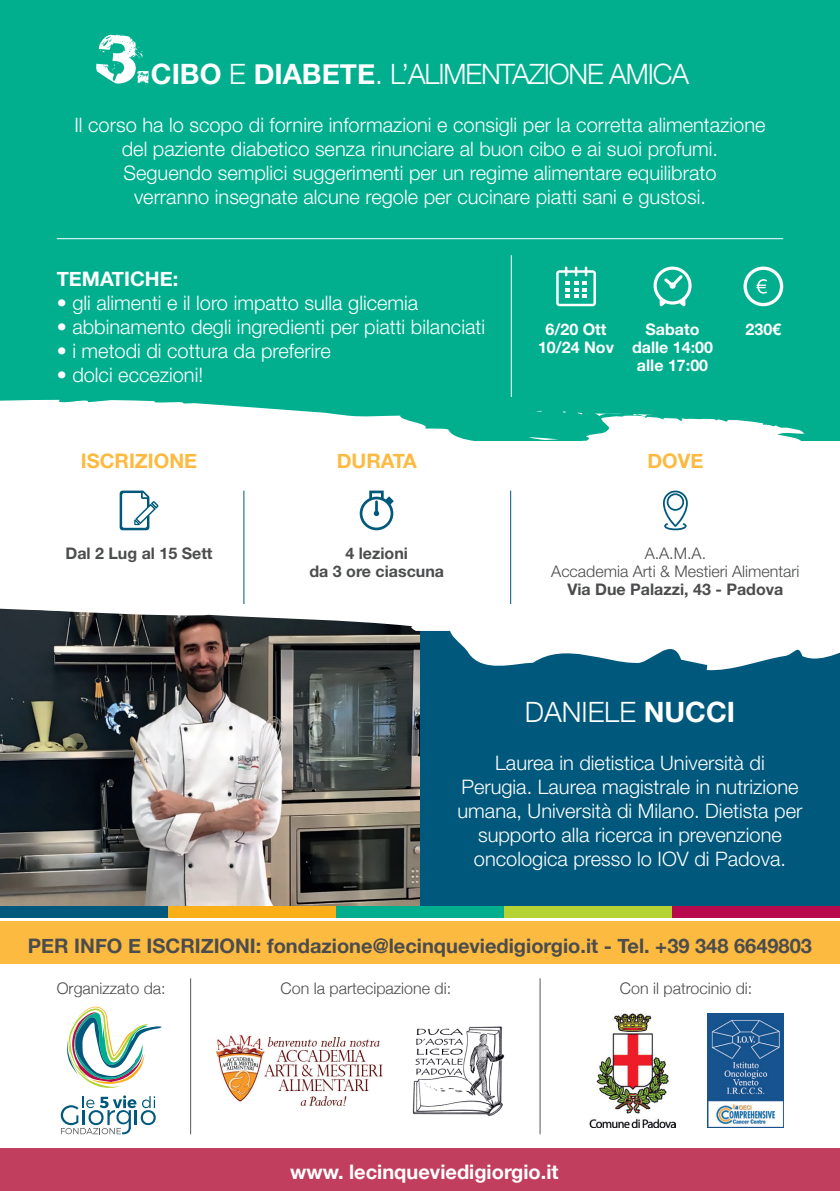
<style>
.page{position:relative;width:840px;height:1191px;background:#fff}
.page>*{position:absolute;margin:0;border:0;box-sizing:border-box;transform-origin:0 0}
.t1{font:300 28px "Helvetica Neue";letter-spacing:-.04em;color:#fff}
.t2{font:300 28px "Helvetica Neue";color:#fff}
.t3{font:300 20px/24px "Helvetica Neue LT Std";color:#fff;text-align:center}
.t4{font:700 20px "Helvetica Neue";color:#4b4c4d}
.t5{font:700 20px "Helvetica Neue";color:#fff}
.t6{font:700 20px "Helvetica Neue";color:#fdba40}
.t7{font:700 16px/18px "Helvetica Neue LT Std";color:#4b4c4d;text-align:center}
.t8{font:300 16px "Helvetica Neue";color:#4b4c4d}
.t9{font:700 16px/18px "Helvetica Neue LT Std";color:#fff;text-align:center}
.t10{font:300 16px/18px "Helvetica Neue LT Std";color:#4b4c4d;text-align:center}
.s1{font-weight:700}
</style>
<div class="page">
<img style="left:0;top:631px;width:420px;height:275px">
<div style="left:420px;top:618px;width:419px;height:288px;background:#00597c"></div>
<svg style="left:0;top:490px;width:688px;height:141px"></svg>
<svg style="left:387px;top:545px;width:452px;height:128px"></svg>
<div style="left:0;top:906px;width:168px;height:11px;background:#00597c"></div>
<div style="left:168px;top:906px;width:168px;height:11px;background:#faaf18"></div>
<div style="left:336px;top:906px;width:167px;height:11px;background:#01af8f"></div>
<div style="left:503px;top:906px;width:168px;height:11px;background:#b5d334"></div>
<div style="left:671px;top:906px;width:168px;height:11px;background:#b80a4d"></div>
<div style="left:0;top:921px;width:839px;height:43px;background:#fdba40"></div>
<div style="left:0;top:0;width:839px;height:441px;background:#01af8f"></div>
<svg style="left:0;top:400px;width:805px;height:41px"></svg>
<svg style="left:120px;top:490px;width:38px;height:40px"></svg>
<svg style="left:67px;top:1006px;width:94px;height:82px"></svg>
<svg style="left:61px;top:1095px;width:95px;height:39px"></svg>
<img style="left:216px;top:1035px;width:167px;height:71px">
<hr style="left:243px;top:490px;width:1px;height:114px;background:#00597c">
<svg style="left:359px;top:490px;width:34px;height:40px"></svg>
<svg style="left:662px;top:490px;width:25px;height:40px"></svg>
<hr style="left:510px;top:490px;width:1px;height:114px;background:#00597c">
<hr style="left:57px;top:238px;width:725px;height:1px;background:#fff">
<hr style="left:510px;top:255px;width:1px;height:142px;background:#fff">
<svg style="left:556px;top:266px;width:39px;height:40px"></svg>
<svg style="left:653px;top:266px;width:38px;height:40px"></svg>
<svg style="left:743px;top:266px;width:39px;height:40px"></svg>
<svg style="left:96px;top:34px;width:52px;height:51px"></svg>
<div style="left:0;top:1148px;width:839px;height:43px;background:#c13e5e"></div>
<hr style="left:190px;top:978px;width:1px;height:156px;background:#57585a">
<img style="left:412px;top:1026px;width:93px;height:90px">
<img style="left:707px;top:1013px;width:75px;height:114px">
<img style="left:589px;top:1013px;width:86px;height:114px">
<hr style="left:539px;top:978px;width:1px;height:156px;background:#57585a">
<h1 class="t1" style="left:151px;top:51px;width:539px"><span class="s1">CIBO</span> E <span class="s1">DIABETE</span>. L’ALIMENTAZIONE AMICA</h1>
<p class="t3" style="left:74px;top:112px;width:692px">Il corso ha lo scopo di fornire informazioni e consigli per la corretta alimentazione del paziente diabetico senza rinunciare al buon cibo e ai suoi profumi.<br>Seguendo semplici suggerimenti per un regime alimentare equilibrato<br>verranno insegnate alcune regole per cucinare piatti sani e gustosi.</p>
<p class="t5" style="left:57px;top:263px;width:123px">TEMATICHE:</p>
<p class="t3" style="left:57px;top:290px;width:363px">• gli alimenti e il loro impatto sulla glicemia</p>
<p class="t3" style="left:57px;top:314px;width:429px">• abbinamento degli ingredienti per piatti bilanciati</p>
<p class="t3" style="left:57px;top:338px;width:275px">• i metodi di cottura da preferire</p>
<p class="t3" style="left:57px;top:362px;width:148px">• dolci eccezioni!</p>
<p class="t9" style="left:537px;top:320px;width:77px">6/20 Ott<br>10/24 Nov</p>
<p class="t9" style="left:631px;top:320px;width:82px">Sabato dalle 14:00 alle 17:00</p>
<p class="t9" style="left:745px;top:320px;width:37px">230€</p>
<p class="t6" style="left:81px;top:445px;width:118px">ISCRIZIONE</p>
<p class="t6" style="left:336px;top:445px;width:82px">DURATA</p>
<p class="t6" style="left:647px;top:445px;width:57px">DOVE</p>
<p class="t7" style="left:65px;top:543px;width:148px">Dal 2 Lug al 15 Sett</p>
<p class="t7" style="left:309px;top:543px;width:136px">4 lezioni<br>da 3 ore ciascuna</p>
<p class="t10" style="left:551px;top:543px;width:250px">A.A.M.A.<br>Accademia Arti &amp; Mestieri Alimentari</p>
<p class="t7" style="left:567px;top:579px;width:217px">Via Due Palazzi, 43 - Padova</p>
<h1 class="t2" style="left:524px;top:689px;width:212px">DANIELE <span class="s1">NUCCI</span></h1>
<p class="t3" style="left:457px;top:750px;width:346px">Laurea in dietistica Università di Perugia. Laurea magistrale in nutrizione umana, Università di Milano. Dietista per supporto alla ricerca in prevenzione oncologica presso lo IOV di Padova.</p>
<p class="t4" style="left:28px;top:929px;width:785px">PER INFO E ISCRIZIONI: fondazione@lecinqueviedigiorgio.it - Tel. +39 348 6649803</p>
<p class="t8" style="left:57px;top:975px;width:110px">Organizzato da:</p>
<p class="t8" style="left:280px;top:975px;width:172px">Con la partecipazione di:</p>
<p class="t8" style="left:619px;top:975px;width:134px">Con il patrocinio di:</p>
<p class="t5" style="left:290px;top:1156px;width:270px">www. lecinqueviedigiorgio.it</p>
</div>
